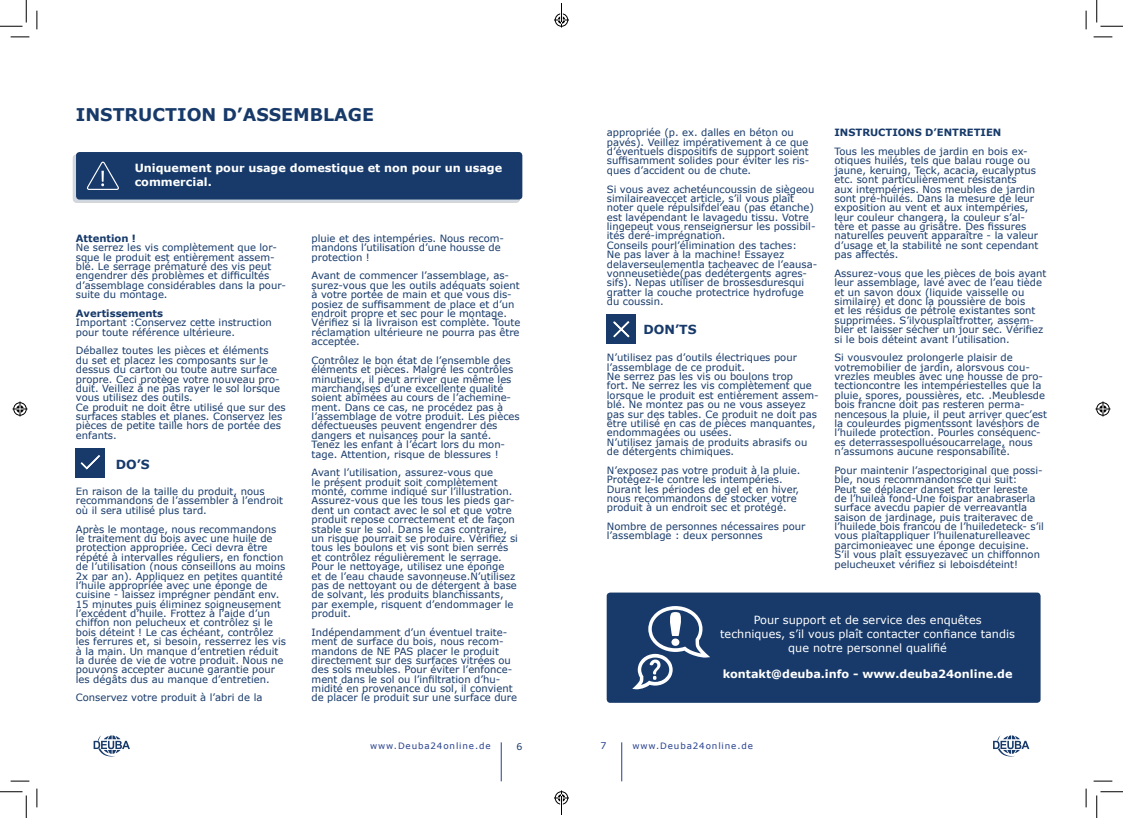
<style>
.page{position:relative;width:1123px;height:818px;background:#fff}
.page>*{position:absolute;margin:0;border:0;box-sizing:border-box;transform-origin:0 0}
.t1{font:700 17.5px "Verdana";color:#173a6a}
.t2{font:700 12.5px "Verdana";color:#173a6a}
.t3{font:11.25px/13.8px "Verdana";color:#fff;text-align:center}
.t4{font:700 11.25px/13.5px "Verdana";color:#fff}
.t5{font:10px/9.4px "Verdana";color:#173a6a}
.t6{font:700 10px "Verdana";color:#173a6a}
.t7{font:9.38px "Verdana";color:#173a6a}
.t8{font:9.38px "Verdana";color:#253f8e}
.t9{font:8.75px "Verdana";letter-spacing:.1em;color:#253f8e}
</style>
<div class="page">
<svg style="left:94px;top:735px;width:36px;height:21px"></svg>
<svg style="left:993px;top:735px;width:36px;height:21px"></svg>
<hr style="left:501px;top:742px;width:1px;height:39px;background:#253f8e">
<hr style="left:621px;top:742px;width:1px;height:39px;background:#253f8e">
<div style="left:73px;top:155px;width:447px;height:47px;border:1px solid #231f20;border-radius:4px"></div>
<div style="left:76px;top:152px;width:446px;height:48px;background:#173a6a;border-radius:4px"></div>
<svg style="left:87px;top:161px;width:32px;height:29px"></svg>
<div style="left:76px;top:449px;width:29px;height:29px;background:#173a6a"></div>
<svg style="left:80px;top:455px;width:20px;height:15px"></svg>
<div style="left:607px;top:315px;width:29px;height:29px;background:#173a6a"></div>
<svg style="left:613px;top:321px;width:17px;height:17px"></svg>
<div style="left:606px;top:592px;width:434px;height:111px;background:#173a6a;border-radius:4px"></div>
<svg style="left:632px;top:606px;width:78px;height:83px"></svg>
<svg style="left:11px;top:36px;width:18px;height:2px"></svg>
<svg style="left:1093px;top:36px;width:19px;height:2px"></svg>
<svg style="left:11px;top:780px;width:18px;height:2px"></svg>
<svg style="left:1093px;top:780px;width:19px;height:2px"></svg>
<svg style="left:36px;top:11px;width:2px;height:18px"></svg>
<svg style="left:36px;top:788px;width:2px;height:19px"></svg>
<svg style="left:1085px;top:11px;width:1px;height:18px"></svg>
<svg style="left:1085px;top:788px;width:1px;height:19px"></svg>
<svg style="left:0;top:0;width:27px;height:27px"></svg>
<svg style="left:0;top:791px;width:27px;height:27px"></svg>
<svg style="left:1096px;top:0;width:27px;height:27px"></svg>
<svg style="left:1096px;top:791px;width:27px;height:27px"></svg>
<svg style="left:13px;top:401px;width:15px;height:15px"></svg>
<svg style="left:1095px;top:401px;width:15px;height:15px"></svg>
<svg style="left:554px;top:3px;width:15px;height:24px"></svg>
<svg style="left:554px;top:790px;width:15px;height:25px"></svg>
<h1 class="t1" style="left:76px;top:108px;width:299px">INSTRUCTION D’ASSEMBLAGE</h1>
<p class="t4" style="left:135px;top:162px;width:369px">Uniquement pour usage domestique et non pour un usage commercial.</p>
<p class="t6" style="left:76px;top:234px;width:62px">Attention !</p>
<p class="t5" style="left:76px;top:244px;width:212px">Ne serrez les vis complètement que lor&shy;sque le produit est entièrement assem&shy;blé. Le serrage prématuré des vis peut engendrer des problèmes et difficultés d’assemblage considérables dans la pour&shy;suite du montage.</p>
<p class="t6" style="left:76px;top:309px;width:89px">Avertissements</p>
<p class="t5" style="left:76px;top:319px;width:197px">Important :Conservez cette instruction pour toute référence ultérieure.</p>
<p class="t5" style="left:76px;top:347px;width:211px">Déballez toutes les pièces et éléments<br>du set et placez les composants sur le dessus du carton ou toute autre surface propre. Ceci protège votre nouveau pro&shy;duit. Veillez à ne pas rayer le sol lorsque vous utilisez des outils.<br>Ce produit ne doit être utilisé que sur des surfaces stables et planes. Conservez les pièces de petite taille hors de portée des enfants.</p>
<p class="t2" style="left:116px;top:459px;width:36px">DO’S</p>
<p class="t5" style="left:76px;top:487px;width:209px">En raison de la taille du produit, nous recommandons de l’assembler à l’endroit où il sera utilisé plus tard.</p>
<p class="t5" style="left:76px;top:525px;width:212px">Après le montage, nous recommandons le traitement du bois avec une huile de protection appropriée. Ceci devra être répété à intervalles réguliers, en fonction de l’utilisation (nous conseillons au moins 2x par an). Appliquez en petites quantité l’huile appropriée avec une éponge de cuisine - laissez imprégner pendant env.<br>15 minutes puis éliminez soigneusement l’excédent d’huile. Frottez à l’aide d’un chiffon non pelucheux et contrôlez si le bois déteint ! Le cas échéant, contrôlez les ferrures et, si besoin, resserrez les vis à la main. Un manque d’entretien réduit la durée de vie de votre produit. Nous ne pouvons accepter aucune garantie pour les dégâts dus au manque d’entretien.</p>
<p class="t5" style="left:76px;top:694px;width:188px">Conservez votre produit à l’abri de la</p>
<p class="t5" style="left:311px;top:234px;width:194px">pluie et des intempéries. Nous recom&shy;mandons l’utilisation d’une housse de protection !</p>
<p class="t5" style="left:311px;top:272px;width:210px">Avant de commencer l’assemblage, as&shy;surez-vous que les outils adéquats soient à votre portée de main et que vous dis&shy;posiez de suffisamment de place et d’un endroit propre et sec pour le montage.<br>Vérifiez si la livraison est complète. Toute réclamation ultérieure ne pourra pas être acceptée.</p>
<p class="t5" style="left:311px;top:356px;width:210px">Contrôlez le bon état de l’ensemble des éléments et pièces. Malgré les contrôles minutieux, il peut arriver que même les marchandises d’une excellente qualité soient abîmées au cours de l’achemine&shy;ment. Dans ce cas, ne procédez pas à l’assemblage de votre produit. Les pièces défectueuses peuvent engendrer des dangers et nuisances pour la santé.<br>Tenez les enfant à l’écart lors du mon&shy;tage. Attention, risque de blessures !</p>
<p class="t5" style="left:311px;top:469px;width:208px">Avant l’utilisation, assurez-vous que<br>le présent produit soit complètement monté, comme indiqué sur l’illustration.<br>Assurez-vous que les tous les pieds gar&shy;dent un contact avec le sol et que votre produit repose correctement et de façon stable sur le sol. Dans le cas contraire, un risque pourrait se produire. Vérifiez si tous les boulons et vis sont bien serrés et contrôlez régulièrement le serrage.<br>Pour le nettoyage, utilisez une éponge<br>et de l’eau chaude savonneuse.N’utilisez pas de nettoyant ou de détergent à base de solvant, les produits blanchissants, par exemple, risquent d’endommager le produit.</p>
<p class="t5" style="left:311px;top:628px;width:207px">Indépendamment d’un éventuel traite&shy;ment de surface du bois, nous recom&shy;mandons de NE PAS placer le produit directement sur des surfaces vitrées ou des sols meubles. Pour éviter l’enfonce&shy;ment dans le sol ou l’infiltration d’hu&shy;midité en provenance du sol, il convient de placer le produit sur une surface dure</p>
<p class="t5" style="left:607px;top:129px;width:204px">appropriée (p. ex. dalles en béton ou pavés). Veillez impérativement à ce que d’éventuels dispositifs de support soient suffisamment solides pour éviter les ris&shy;ques d’accident ou de chute.</p>
<p class="t5" style="left:607px;top:185px;width:212px">Si vous avez achetéuncoussin de siègeou similaireaveccet article, s’il vous plaît noter quele répulsifdel’eau (pas étanche) est lavépendant le lavagedu tissu. Votre lingepeut vous renseignersur les possibil&shy;ités deré-imprégnation.<br>Conseils pourl’élimination des taches:<br>Ne pas laver à la machine! Essayez delaverseulementla tacheavec de l’eausa&shy;vonneusetiède(pas dedétergents agres&shy;sifs). Nepas utiliser de brossesduresqui gratter la couche protectrice hydrofuge du coussin.</p>
<p class="t2" style="left:643px;top:324px;width:55px">DON’TS</p>
<p class="t5" style="left:607px;top:354px;width:213px">N’utilisez pas d’outils électriques pour l’assemblage de ce produit.<br>Ne serrez pas les vis ou boulons trop<br>fort. Ne serrez les vis complètement que lorsque le produit est entièrement assem&shy;blé. Ne montez pas ou ne vous asseyez pas sur des tables. Ce produit ne doit pas être utilisé en cas de pièces manquantes, endommagées ou usées.<br>N’utilisez jamais de produits abrasifs ou de détergents chimiques.</p>
<p class="t5" style="left:607px;top:466px;width:195px">N’exposez pas votre produit à la pluie.<br>Protégez-le contre les intempéries.<br>Durant les périodes de gel et en hiver, nous recommandons de stocker votre produit à un endroit sec et protégé.</p>
<p class="t5" style="left:607px;top:522px;width:200px">Nombre de personnes nécessaires pour l’assemblage : deux personnes</p>
<p class="t6" style="left:834px;top:129px;width:168px">INSTRUCTIONS D’ENTRETIEN</p>
<p class="t5" style="left:834px;top:147px;width:205px">Tous les meubles de jardin en bois ex&shy;otiques huilés, tels que balau rouge ou jaune, keruing, Teck, acacia, eucalyptus etc. sont particulièrement résistants<br>aux intempéries. Nos meubles de jardin sont pré-huilés. Dans la mesure de leur exposition au vent et aux intempéries, leur couleur changera, la couleur s’al&shy;tère et passe au grisâtre. Des fissures naturelles peuvent apparaître - la valeur d’usage et la stabilité ne sont cependant pas affectés.</p>
<p class="t5" style="left:834px;top:269px;width:213px">Assurez-vous que les pièces de bois avant leur assemblage, lavé avec de l’eau tiède et un savon doux (liquide vaisselle ou similaire) et donc la poussière de bois<br>et les résidus de pétrole existantes sont supprimées. S’ilvousplaîtfrotter, assem&shy;bler et laisser sécher un jour sec. Vérifiez si le bois déteint avant l’utilisation.</p>
<p class="t5" style="left:834px;top:354px;width:214px">Si vousvoulez prolongerle plaisir de votremobilier de jardin, alorsvous cou&shy;vrezles meubles avec une housse de pro&shy;tectioncontre les intempériestelles que la pluie, spores, poussières, etc. .Meublesde bois francne doit pas resteren perma&shy;nencesous la pluie, il peut arriver quec’est la couleurdes pigmentssont lavéshors de l’huilede protection. Pourles conséquenc&shy;es deterrassespolluésoucarrelage, nous n’assumons aucune responsabilité.</p>
<p class="t5" style="left:834px;top:466px;width:211px">Pour maintenir l’aspectoriginal que possi&shy;ble, nous recommandonsce qui suit:<br>Peut se déplacer danset frotter lereste<br>de l’huileà fond-Une foispar anabraserla surface avecdu papier de verreavantla saison de jardinage, puis traiteravec de l’huilede bois francou de l’huiledeteck- s’il vous plaîtappliquer l’huilenaturelleavec parcimonieavec une éponge decuisine.<br>S’il vous plaît essuyezavec un chiffonnon pelucheuxet vérifiez si leboisdéteint!</p>
<p class="t3" style="left:720px;top:614px;width:296px">Pour support et de service des enquêtes techniques, s’il vous plaît contacter confiance tandis que notre personnel qualifié</p>
<p class="t4" style="left:722px;top:668px;width:291px">kontakt@deuba.info - www.deuba24online.de</p>
<p class="t9" style="left:370px;top:742px;width:122px">www.Deuba24online.de</p>
<p class="t7" style="left:516px;top:742px;width:7px">6</p>
<p class="t8" style="left:600px;top:741px;width:7px">7</p>
<p class="t9" style="left:632px;top:741px;width:122px">www.Deuba24online.de</p>
</div>
